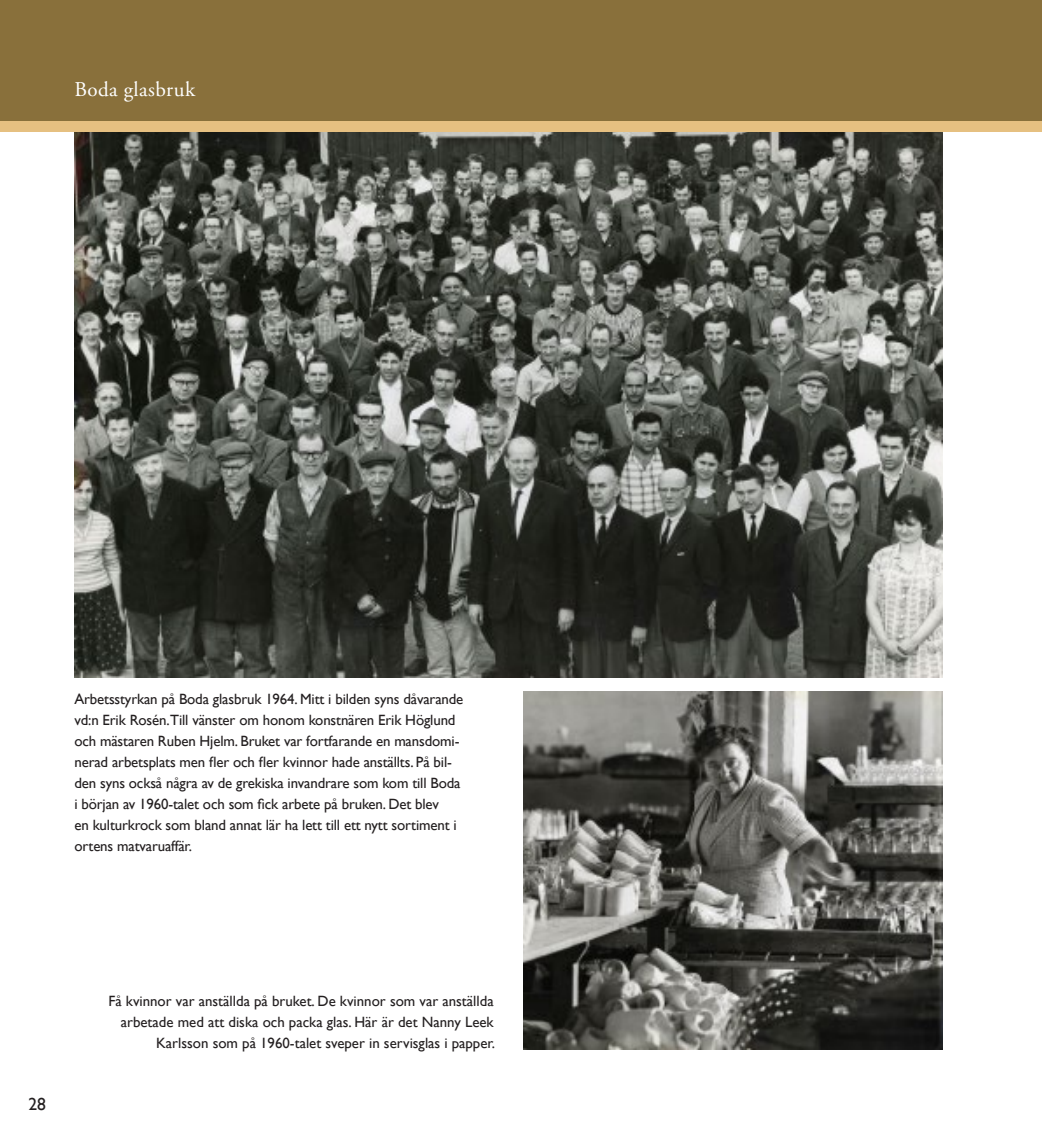
<style>
.page{position:relative;width:1042px;height:1141px;background:#fff}
.page>*{position:absolute;margin:0;border:0;box-sizing:border-box;transform-origin:0 0}
.t1{font:21px "Adobe Garamond Pro";letter-spacing:.02em;color:#fff}
.t2{font:17.5px "Gill Sans";color:#231f20}
.t3{font:14.88px/21px "Gill Sans";letter-spacing:-.01em;color:#231f20;text-align:right}
</style>
<div class="page">
<img style="left:74px;top:132px;width:869px;height:546px">
<img style="left:523px;top:691px;width:420px;height:358px">
<div style="left:0;top:121px;width:1042px;height:11px;background:#e6c081"></div>
<div style="left:0;top:0;width:1042px;height:121px;background:#89703b"></div>
<h1 class="t1" style="left:74px;top:77px;width:122px">Boda glasbruk</h1>
<p class="t3" style="left:74px;top:688px;width:390px;text-align:left">Arbetsstyrkan på Boda glasbruk 1964. Mitt i bilden syns dåvarande vd:n Erik Rosén.Till vänster om honom konstnären Erik Höglund och mästaren Ruben Hjelm. Bruket var fortfarande en mansdomi&shy;nerad arbetsplats men fler och fler kvinnor hade anställts. På bil&shy;den syns också några av de grekiska invandrare som kom till Boda i början av 1960-talet och som fick arbete på bruken. Det blev<br>en kulturkrock som bland annat lär ha lett till ett nytt sortiment i ortens matvaruaffär.</p>
<p class="t2" style="left:28px;top:1094px;width:19px">28</p>
<p class="t3" style="left:108px;top:990px;width:388px">Få kvinnor var anställda på bruket. De kvinnor som var anställda arbetade med att diska och packa glas. Här är det Nanny Leek<br>Karlsson som på 1960-talet sveper in servisglas i papper.</p>
</div>
